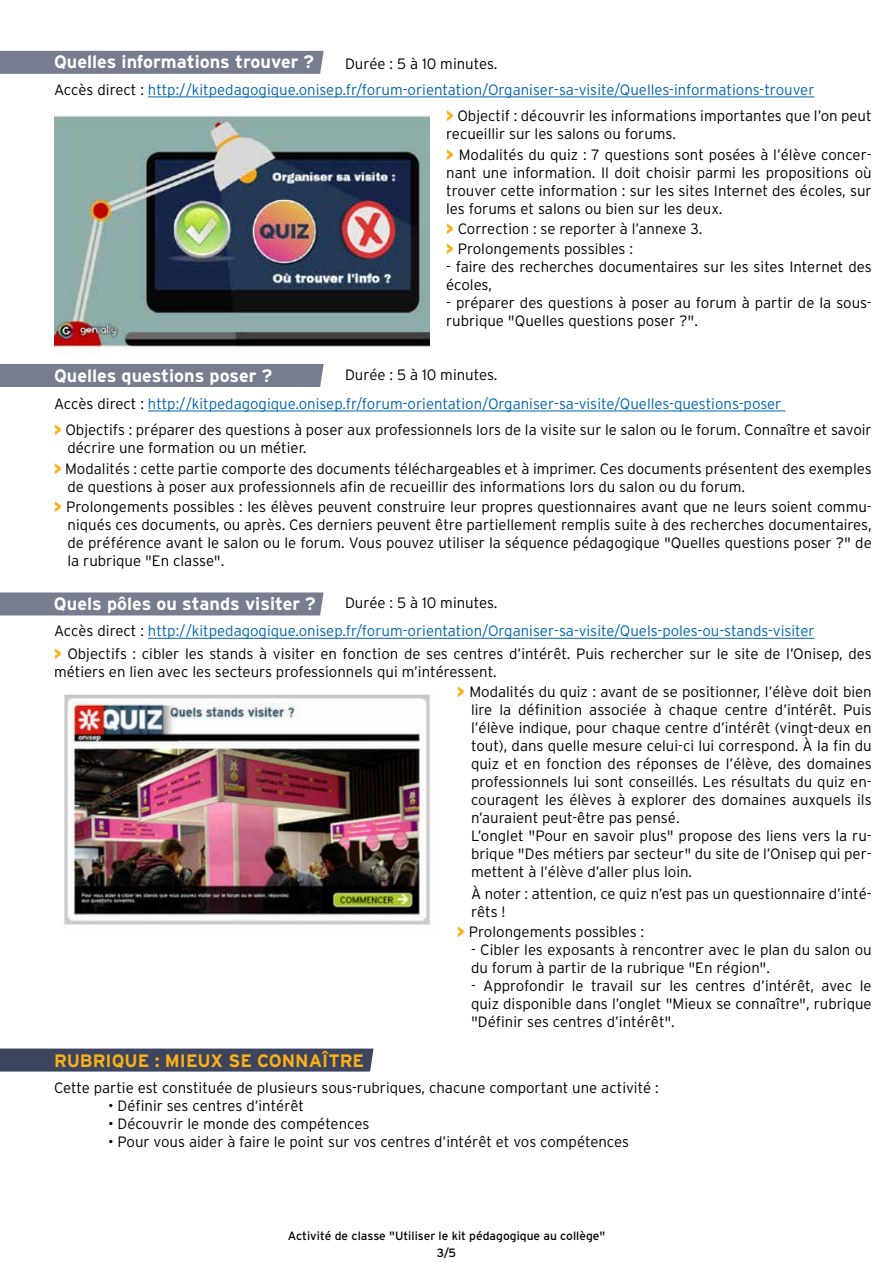
<style>
.page{position:relative;width:893px;height:1263px;background:#fff}
.page>*{position:absolute;margin:0;border:0;box-sizing:border-box;transform-origin:0 0}
.t1{font:700 18px "Interstate";color:#fff}
.t2{font:700 18px "Interstate";color:#fcaf17}
.t3{font:300 15px/18px "Interstate";color:#000}
.t4{font:300 15px/26.5px "Interstate";color:#0066b3}
.t5{font:12px "Interstate";color:#000}
.s1{color:#000}
.s2{font-weight:900;color:#fcaf17}
.s3{color:#0066b3}
.s4{font-weight:700;font-size:18px;color:#fff}
</style>
<div class="page">
<div style="left:0;top:592px;width:324px;height:23px;background:#777d8e"></div>
<div style="left:0;top:364px;width:324px;height:23px;background:#777d8e"></div>
<div style="left:0;top:51px;width:324px;height:23px;background:#777d8e"></div>
<hr style="left:148px;top:97px;width:666px;height:1px;background:#0066b3">
<hr style="left:148px;top:411px;width:637px;height:1px;background:#0066b3">
<hr style="left:148px;top:638px;width:667px;height:1px;background:#0066b3">
<img style="left:54px;top:115px;width:375px;height:239px">
<div style="left:0;top:1048px;width:374px;height:23px;background:#3c455d"></div>
<img style="left:64px;top:694px;width:366px;height:231px">
<p class="t1" style="left:54px;top:51px;width:262px">Quelles informations trouver ?</p>
<p class="t4" style="left:446px;top:76px;width:427px;text-indent:-392px"><span class="s1">Accès direct :</span> http://kitpedagogique.onisep.fr/forum-orientation/Organiser-sa-visite/Quelles-informations-trouver<br><span class="s2">&gt;</span> <span class="s1">Objectif : découvrir les informations importantes que l’on peut</span></p>
<p class="t3" style="left:446px;top:124px;width:427px;line-height:20.1px">recueillir sur les salons ou forums.<br><span class="s2">&gt;</span> Modalités du quiz : 7 questions sont posées à l’élève concer-</p>
<p class="t3" style="left:446px;top:163px;width:427px;text-align:justify">nant une information. Il doit choisir parmi les propositions où trouver cette information : sur les sites Internet des écoles, sur les forums et salons ou bien sur les deux.</p>
<p class="t3" style="left:446px;top:218px;width:258px;line-height:20.1px"><span class="s2">&gt;</span> Correction : se reporter à l’annexe 3. <span class="s2">&gt;</span> Prolongements possibles :</p>
<p class="t3" style="left:446px;top:257px;width:427px">- faire des recherches documentaires sur les sites Internet des écoles,</p>
<p class="t3" style="left:446px;top:293px;width:427px">- préparer des questions à poser au forum à partir de la sous&shy;rubrique "Quelles questions poser ?".</p>
<p class="t3" style="left:345px;top:55px;width:154px">Durée : 5 à 10 minutes.</p>
<p class="t3" style="left:345px;top:366px;width:154px">Durée : 5 à 10 minutes.</p>
<p class="t1" style="left:54px;top:365px;width:220px">Quelles questions poser ?</p>
<p class="t3" style="left:54px;top:390px;width:819px;line-height:26.5px">Accès direct : <span class="s3">http://kitpedagogique.onisep.fr/forum-orientation/Organiser-sa-visite/Quelles-questions-poser<br></span><span class="s2">&gt;</span> Objectifs : préparer des questions à poser aux professionnels lors de la visite sur le salon ou le forum. Connaître et savoir</p>
<p class="t3" style="left:54px;top:438px;width:819px;line-height:20.1px;text-indent:14px">décrire une formation ou un métier.<br><span class="s2">&gt;</span> Modalités : cette partie comporte des documents téléchargeables et à imprimer. Ces documents présentent des exemples</p>
<p class="t3" style="left:54px;top:476px;width:819px;line-height:20.1px;text-indent:14px">de questions à poser aux professionnels afin de recueillir des informations lors du salon ou du forum.<br><span class="s2">&gt;</span> Prolongements possibles : les élèves peuvent construire leur propres questionnaires avant que ne leurs soient commu-</p>
<p class="t3" style="left:68px;top:515px;width:806px;text-align:justify">niqués ces documents, ou après. Ces derniers peuvent être partiellement remplis suite à des recherches documentaires, de préférence avant le salon ou le forum. Vous pouvez utiliser la séquence pédagogique "Quelles questions poser ?" de la rubrique "En classe".<span class="s4">uel</span></p>
<p class="t1" style="left:54px;top:592px;width:263px">Quels pôles ou stands visiter ?</p>
<p class="t3" style="left:54px;top:620px;width:819px;line-height:22.2px">Accès direct : <span class="s3">http://kitpedagogique.onisep.fr/forum-orientation/Organiser-sa-visite/Quels-poles-ou-stands-visiter<br></span><span class="s2">&gt;</span> Objectifs : cibler les stands à visiter en fonction de ses centres d’intérêt. Puis rechercher sur le site de l’Onisep, des</p>
<p class="t3" style="left:457px;top:661px;width:416px;line-height:20.1px;text-indent:-403px">métiers en lien avec les secteurs professionnels qui m’intéressent.<br><span class="s2">&gt;</span> Modalités du quiz : avant de se positionner, l’élève doit bien</p>
<p class="t3" style="left:471px;top:700px;width:402px">lire la définition associée à chaque centre d’intérêt. Puis l’élève indique, pour chaque centre d’intérêt (vingt-deux en tout), dans quelle mesure celui-ci lui correspond. À la fin du quiz et en fonction des réponses de l’élève, des domaines professionnels lui sont conseillés. Les résultats du quiz en&shy;couragent les élèves à explorer des domaines auxquels ils n’auraient peut-être pas pensé.<br>L’onglet "Pour en savoir plus" propose des liens vers la ru&shy;brique "Des métiers par secteur" du site de l’Onisep qui per&shy;mettent à l’élève d’aller plus loin.</p>
<p class="t3" style="left:471px;top:884px;width:402px">À noter : attention, ce quiz n’est pas un questionnaire d’inté&shy;rêts !</p>
<p class="t3" style="left:457px;top:923px;width:188px"><span class="s2">&gt;</span> Prolongements possibles :</p>
<p class="t3" style="left:471px;top:941px;width:402px">- Cibler les exposants à rencontrer avec le plan du salon ou du forum à partir de la rubrique "En région".</p>
<p class="t3" style="left:471px;top:977px;width:402px;text-align:justify">- Approfondir le travail sur les centres d’intérêt, avec le quiz disponible dans l’onglet "Mieux se connaître", rubrique "Définir ses centres d’intérêt".</p>
<p class="t3" style="left:345px;top:594px;width:154px">Durée : 5 à 10 minutes.</p>
<p class="t2" style="left:54px;top:1050px;width:217px">Rubrique : Mieux se conna</p>
<p class="t2" style="left:322px;top:1050px;width:30px">ître</p>
<p class="t3" style="left:54px;top:1079px;width:606px">Cette partie est constituée de plusieurs sous-rubriques, chacune comportant une activité :</p>
<p class="t3" style="left:108px;top:1097px;width:198px">• Définir ses centres d’intérêt</p>
<p class="t3" style="left:108px;top:1115px;width:263px">• Découvrir le monde des compétences</p>
<p class="t3" style="left:108px;top:1133px;width:523px">• Pour vous aider à faire le point sur vos centres d’intérêt et vos compétences</p>
<p class="t5" style="left:288px;top:1228px;width:319px">Activité de classe "Utiliser le kit pédagogique au collège"</p>
<p class="t5" style="left:437px;top:1245px;width:21px">3/5</p>
</div>
